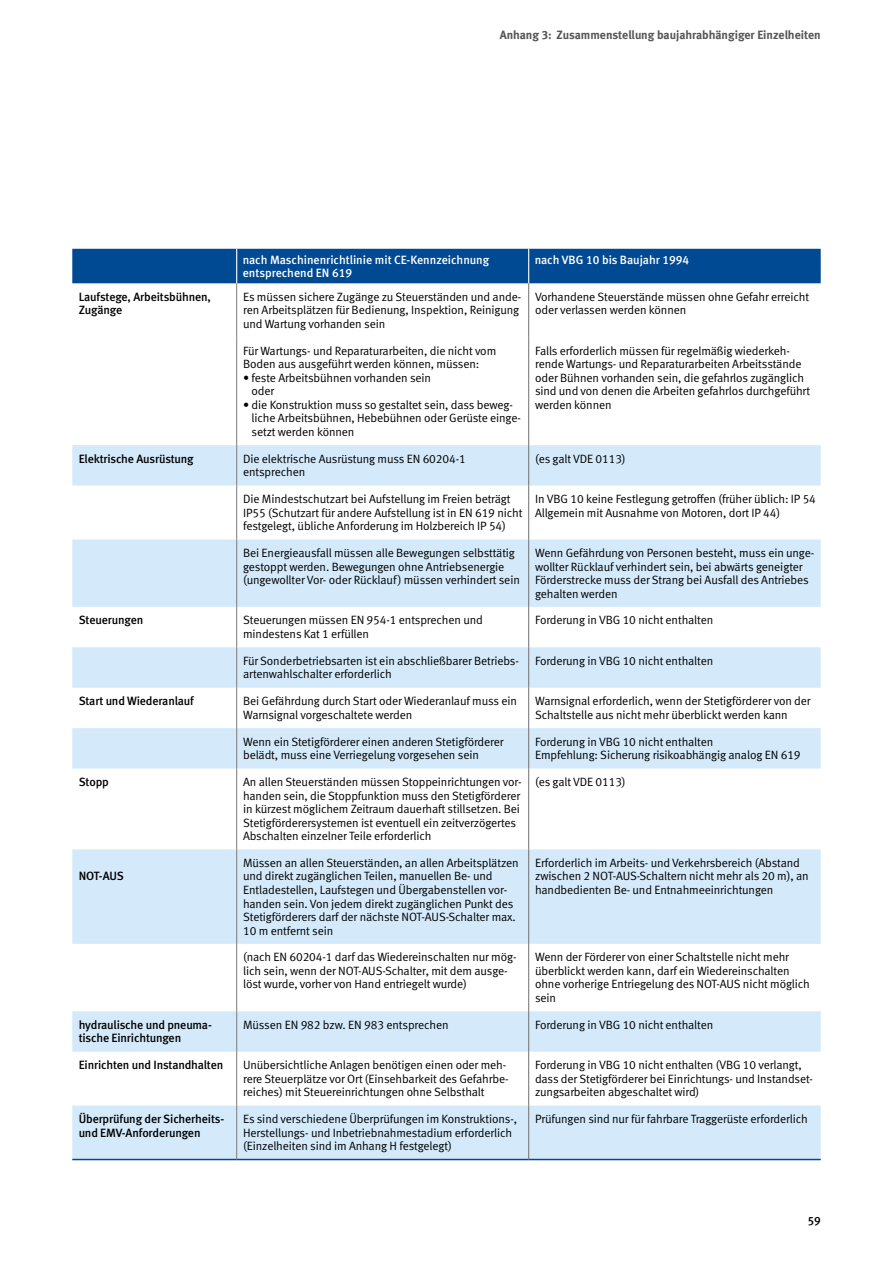
<style>
.page{position:relative;width:893px;height:1263px;background:#fff}
.page>*{position:absolute;margin:0;border:0;box-sizing:border-box;transform-origin:0 0}
.t1{font:12px/13.5px "DGUV Meta";letter-spacing:-.01em;color:#000}
.t2{font:500 12px/13.5px "DGUV Meta";letter-spacing:-.01em;color:#000}
.t3{font:500 12px/13.5px "DGUV Meta";color:#fff}
.t4{font:700 12px "DGUV Meta";color:#565656}
</style>
<div class="page">
<div style="left:72px;top:249px;width:749px;height:34px;background:#004993"></div>
<svg style="left:72px;top:445px;width:749px;height:714px;fill:#d4eafa"></svg>
<hr style="left:236px;top:283px;width:1px;height:54px;background:#7b7b7c">
<hr style="left:236px;top:337px;width:1px;height:108px;background:#7b7b7c">
<hr style="left:236px;top:445px;width:1px;height:41px;background:#7b7b7c">
<hr style="left:236px;top:486px;width:1px;height:53px;background:#7b7b7c">
<hr style="left:236px;top:539px;width:1px;height:68px;background:#7b7b7c">
<hr style="left:236px;top:607px;width:1px;height:40px;background:#7b7b7c">
<hr style="left:236px;top:647px;width:1px;height:41px;background:#7b7b7c">
<hr style="left:236px;top:688px;width:1px;height:40px;background:#7b7b7c">
<hr style="left:236px;top:728px;width:1px;height:40px;background:#7b7b7c">
<hr style="left:236px;top:768px;width:1px;height:81px;background:#7b7b7c">
<hr style="left:236px;top:849px;width:1px;height:95px;background:#7b7b7c">
<hr style="left:236px;top:944px;width:1px;height:67px;background:#7b7b7c">
<hr style="left:236px;top:1011px;width:1px;height:41px;background:#7b7b7c">
<hr style="left:236px;top:1052px;width:1px;height:53px;background:#7b7b7c">
<hr style="left:236px;top:1105px;width:1px;height:54px;background:#7b7b7c">
<hr style="left:528px;top:283px;width:1px;height:54px;background:#6e7070">
<hr style="left:528px;top:337px;width:1px;height:108px;background:#6e7070">
<hr style="left:528px;top:445px;width:1px;height:41px;background:#6e7070">
<hr style="left:528px;top:486px;width:1px;height:53px;background:#6e7070">
<hr style="left:528px;top:539px;width:1px;height:68px;background:#6e7070">
<hr style="left:528px;top:607px;width:1px;height:40px;background:#6e7070">
<hr style="left:528px;top:647px;width:1px;height:41px;background:#6e7070">
<hr style="left:528px;top:688px;width:1px;height:40px;background:#6e7070">
<hr style="left:528px;top:728px;width:1px;height:40px;background:#6e7070">
<hr style="left:528px;top:768px;width:1px;height:81px;background:#6e7070">
<hr style="left:528px;top:849px;width:1px;height:95px;background:#6e7070">
<hr style="left:528px;top:944px;width:1px;height:67px;background:#6e7070">
<hr style="left:528px;top:1011px;width:1px;height:41px;background:#6e7070">
<hr style="left:528px;top:1052px;width:1px;height:53px;background:#6e7070">
<hr style="left:528px;top:1105px;width:1px;height:54px;background:#6e7070">
<hr style="left:236px;top:249px;width:1px;height:34px;background:#fff">
<hr style="left:528px;top:249px;width:1px;height:34px;background:#fff">
<hr style="left:72px;top:1159px;width:165px;height:1px;background:#004993">
<hr style="left:237px;top:1159px;width:292px;height:1px;background:#004993">
<hr style="left:529px;top:1159px;width:292px;height:1px;background:#004993">
<p class="t4" style="left:500px;top:28px;width:322px">Anhang 3: Zusammenstellung baujahrabhängiger Einzelheiten</p>
<p class="t3" style="left:243px;top:253px;width:248px">nach Maschinenrichtlinie mit CE-Kennzeichnung entsprechend EN 619</p>
<p class="t3" style="left:535px;top:253px;width:156px">nach VBG 10 bis Baujahr 1994</p>
<p class="t2" style="left:79px;top:290px;width:134px">Laufstege, Arbeitsbühnen,<br>Zugänge</p>
<p class="t1" style="left:243px;top:290px;width:280px">Es müssen sichere Zugänge zu Steuerständen und ande&shy;ren Arbeitsplätzen für Bedienung, Inspektion, Reinigung und Wartung vorhanden sein</p>
<p class="t1" style="left:535px;top:290px;width:276px">Vorhandene Steuerstände müssen ohne Gefahr erreicht oder verlassen werden können</p>
<p class="t1" style="left:243px;top:344px;width:255px">Für Wartungs- und Reparaturarbeiten, die nicht vom<br>Boden aus ausgeführt werden können, müssen:</p>
<p class="t1" style="left:252px;top:371px;width:181px;text-indent:-9px">• feste Arbeitsbühnen vorhanden sein oder</p>
<p class="t1" style="left:252px;top:398px;width:271px;text-indent:-9px">• die Konstruktion muss so gestaltet sein, dass beweg&shy;liche Arbeitsbühnen, Hebebühnen oder Gerüste einge&shy;setzt werden können</p>
<p class="t1" style="left:535px;top:344px;width:277px">Falls erforderlich müssen für regelmäßig wiederkeh&shy;rende Wartungs- und Reparaturarbeiten Arbeitsstände oder Bühnen vorhanden sein, die gefahrlos zugänglich sind und von denen die Arbeiten gefahrlos durchgeführt werden können</p>
<p class="t2" style="left:79px;top:452px;width:117px">Elektrische Ausrüstung</p>
<p class="t1" style="left:243px;top:452px;width:224px">Die elektrische Ausrüstung muss EN 60204-1 entsprechen</p>
<p class="t1" style="left:535px;top:452px;width:92px">(es galt VDE 0113)</p>
<p class="t1" style="left:243px;top:492px;width:281px">Die Mindestschutzart bei Aufstellung im Freien beträgt<br>IP55 (Schutzart für andere Aufstellung ist in EN 619 nicht festgelegt, übliche Anforderung im Holzbereich IP 54)</p>
<p class="t1" style="left:535px;top:492px;width:282px">In VBG 10 keine Festlegung getroffen (früher üblich: IP 54<br>Allgemein mit Ausnahme von Motoren, dort IP 44)</p>
<p class="t1" style="left:243px;top:546px;width:278px">Bei Energieausfall müssen alle Bewegungen selbsttätig gestoppt werden. Bewegungen ohne Antriebsenergie (ungewollter Vor- oder Rücklauf) müssen verhindert sein</p>
<p class="t1" style="left:535px;top:546px;width:281px">Wenn Gefährdung von Personen besteht, muss ein unge&shy;wollter Rücklauf verhindert sein, bei abwärts geneigter Förderstrecke muss der Strang bei Ausfall des Antriebes gehalten werden</p>
<p class="t2" style="left:79px;top:614px;width:66px">Steuerungen</p>
<p class="t1" style="left:243px;top:614px;width:241px">Steuerungen müssen EN 954-1 entsprechen und mindestens Kat 1 erfüllen</p>
<p class="t1" style="left:535px;top:614px;width:180px">Forderung in VBG 10 nicht enthalten</p>
<p class="t1" style="left:243px;top:654px;width:277px">Für Sonderbetriebsarten ist ein abschließbarer Betriebs&shy;artenwahlschalter erforderlich</p>
<p class="t1" style="left:535px;top:654px;width:180px">Forderung in VBG 10 nicht enthalten</p>
<p class="t2" style="left:79px;top:695px;width:117px">Start und Wiederanlauf</p>
<p class="t1" style="left:243px;top:695px;width:275px">Bei Gefährdung durch Start oder Wiederanlauf muss ein<br>Warnsignal vorgeschaltete werden</p>
<p class="t1" style="left:535px;top:695px;width:277px">Warnsignal erforderlich, wenn der Stetigförderer von der<br>Schaltstelle aus nicht mehr überblickt werden kann</p>
<p class="t1" style="left:243px;top:735px;width:262px">Wenn ein Stetigförderer einen anderen Stetigförderer belädt, muss eine Verriegelung vorgesehen sein</p>
<p class="t1" style="left:535px;top:735px;width:267px">Forderung in VBG 10 nicht enthalten<br>Empfehlung: Sicherung risikoabhängig analog EN 619</p>
<p class="t2" style="left:79px;top:775px;width:32px">Stopp</p>
<p class="t1" style="left:243px;top:775px;width:280px">An allen Steuerständen müssen Stoppeinrichtungen vor&shy;handen sein, die Stoppfunktion muss den Stetigförderer in kürzest möglichem Zeitraum dauerhaft stillsetzen. Bei Stetigförderersystemen ist eventuell ein zeitverzögertes Abschalten einzelner Teile erforderlich</p>
<p class="t1" style="left:535px;top:775px;width:92px">(es galt VDE 0113)</p>
<p class="t2" style="left:79px;top:870px;width:47px">NOT-AUS</p>
<p class="t1" style="left:243px;top:856px;width:277px">Müssen an allen Steuerständen, an allen Arbeitsplätzen und direkt zugänglichen Teilen, manuellen Be- und Entladestellen, Laufstegen und Übergabenstellen vor&shy;handen sein. Von jedem direkt zugänglichen Punkt des Stetigförderers darf der nächste NOT-AUS-Schalter max.<br>10 m entfernt sein</p>
<p class="t1" style="left:535px;top:856px;width:275px">Erforderlich im Arbeits- und Verkehrsbereich (Abstand zwischen 2 NOT-AUS-Schaltern nicht mehr als 20 m), an handbedienten Be- und Entnahmeeinrichtungen</p>
<p class="t1" style="left:243px;top:951px;width:275px">(nach EN 60204-1 darf das Wiedereinschalten nur mög&shy;lich sein, wenn der NOT-AUS-Schalter, mit dem ausge&shy;löst wurde, vorher von Hand entriegelt wurde)</p>
<p class="t1" style="left:535px;top:951px;width:276px">Wenn der Förderer von einer Schaltstelle nicht mehr überblickt werden kann, darf ein Wiedereinschalten ohne vorherige Entriegelung des NOT-AUS nicht möglich sein</p>
<p class="t2" style="left:79px;top:1018px;width:135px">hydraulische und pneuma&shy;tische Einrichtungen</p>
<p class="t1" style="left:243px;top:1018px;width:207px">Müssen EN 982 bzw. EN 983 entsprechen</p>
<p class="t1" style="left:535px;top:1018px;width:180px">Forderung in VBG 10 nicht enthalten</p>
<p class="t2" style="left:79px;top:1059px;width:146px">Einrichten und Instandhalten</p>
<p class="t1" style="left:243px;top:1058px;width:267px">Unübersichtliche Anlagen benötigen einen oder meh&shy;rere Steuerplätze vor Ort (Einsehbarkeit des Gefahrbe&shy;reiches) mit Steuereinrichtungen ohne Selbsthalt</p>
<p class="t1" style="left:535px;top:1058px;width:279px">Forderung in VBG 10 nicht enthalten (VBG 10 verlangt, dass der Stetigförderer bei Einrichtungs- und Instandset&shy;zungsarbeiten abgeschaltet wird)</p>
<p class="t2" style="left:79px;top:1113px;width:147px">Überprüfung der Sicherheits&shy;und EMV-Anforderungen</p>
<p class="t1" style="left:243px;top:1112px;width:276px">Es sind verschiedene Überprüfungen im Konstruktions-,<br>Herstellungs- und Inbetriebnahmestadium erforderlich (Einzelheiten sind im Anhang H festgelegt)</p>
<p class="t1" style="left:535px;top:1112px;width:274px">Prüfungen sind nur für fahrbare Traggerüste erforderlich</p>
<p class="t2" style="left:808px;top:1214px;width:14px">59</p>
</div>
